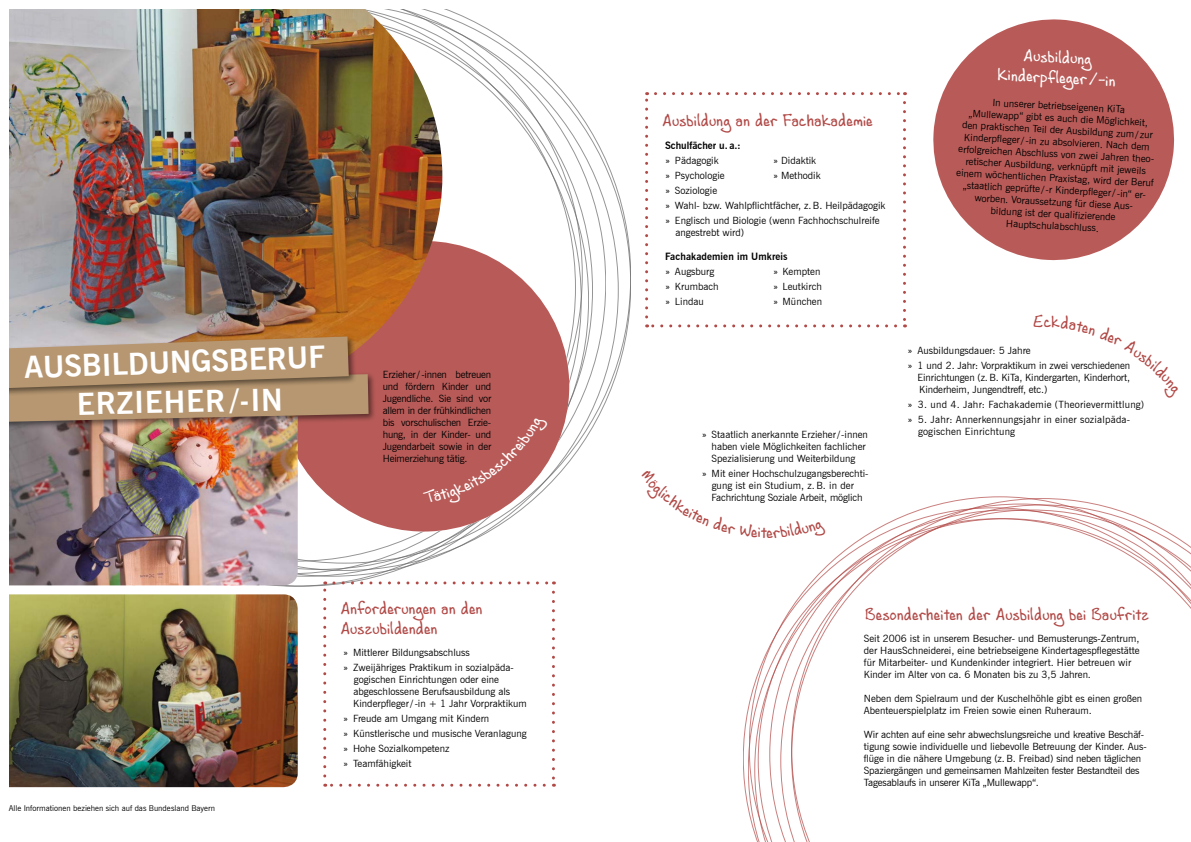
<style>
.page{position:relative;width:1191px;height:842px;background:#fff}
.page>*{position:absolute;margin:0;border:0;box-sizing:border-box;transform-origin:0 0}
.t1{font:700 30px "News Gothic BT";color:#fff}
.t2{font:17px/20.4px "DF Script";letter-spacing:.025em;color:#b14946}
.t3{font:17px/20.4px "DF Script";color:#fff;text-align:center}
.t4{font:10px/12px "News Gothic BT";color:#000}
.t5{font:10px/15px "News Gothic BT";letter-spacing:.02em;color:#000}
.t6{font:700 10px "News Gothic BT";letter-spacing:.01em;color:#000}
.t7{font:8px "News Gothic BT";color:#000}
</style>
<div class="page">
<svg style="left:298px;top:9px;width:333px;height:554px"></svg>
<svg style="left:924px;top:498px;width:188px;height:10px"></svg>
<svg style="left:743px;top:508px;width:376px;height:334px"></svg>
<svg style="left:758px;top:510px;width:433px;height:332px"></svg>
<div style="left:279px;top:241px;width:290px;height:290px;background:#b85b58;border-radius:50%"></div>
<svg style="left:933px;top:19px;width:242px;height:242px;fill:#b85b58"></svg>
<img style="left:9px;top:594px;width:289px;height:193px">
<img style="left:9px;top:9px;width:433px;height:331px">
<img style="left:9px;top:432px;width:289px;height:153px">
<div style="left:0;top:371px;width:377px;height:61px;background:#000;opacity:.5"></div>
<div style="left:0;top:334px;width:357px;height:63px;background:#000;opacity:.5"></div>
<svg style="left:9px;top:336px;width:359px;height:86px;background:#b1906e"></svg>
<div style="left:0;top:0;width:9px;height:839px;background:#fff"></div>
<svg style="left:903px;top:103px;width:3px;height:224px"></svg>
<svg style="left:646px;top:324px;width:249px;height:3px"></svg>
<svg style="left:645px;top:92px;width:3px;height:225px"></svg>
<svg style="left:655px;top:92px;width:250px;height:3px"></svg>
<svg style="left:552px;top:592px;width:3px;height:195px"></svg>
<svg style="left:325px;top:784px;width:219px;height:3px"></svg>
<svg style="left:323px;top:581px;width:3px;height:195px"></svg>
<svg style="left:334px;top:581px;width:220px;height:3px"></svg>
<svg style="left:509px;top:462px;width:39px;height:42px"></svg>
<svg style="left:743px;top:508px;width:83px;height:30px"></svg>
<h1 class="t1" style="left:24px;top:349px;width:302px;rotate:-2deg">AUSBILDUNGSBERUF</h1>
<h1 class="t1" style="left:77px;top:385px;width:207px;rotate:-1deg">ERZIEHER/-IN</h1>
<p class="t4" style="left:383px;top:369px;width:110px;text-align:justify">Erzieher/ -innen betreuen und fördern Kinder und Jugendliche. Sie sind vor allem in der frühkindlichen bis vorschulischen Erzie&shy;hung, in der Kinder- und Jugendarbeit sowie in der Heimerziehung tätig.</p>
<p class="t7" style="left:9px;top:803px;width:208px">Alle Informationen beziehen sich auf das Bundesland Bayern</p>
<h2 class="t2" style="left:341px;top:600px;width:143px">Anforderungen an den<br>Auszubildenden</h2>
<p class="t4" style="left:343px;top:645px;width:172px;line-height:15px">» Mittlerer Bildungsabschluss<br>» Zweijähriges Praktikum in sozialpäda-</p>
<p class="t4" style="left:353px;top:673px;width:175px">gogischen Einrichtungen oder eine abgeschlossene Berufsausbildung als<br>Kinderpfleger/-in + 1 Jahr Vorpraktikum</p>
<p class="t4" style="left:343px;top:711px;width:185px;line-height:15px">» Freude am Umgang mit Kindern<br>» Künstlerische und musische Veranlagung » Hohe Sozialkompetenz<br>» Teamfähigkeit</p>
<h2 class="t2" style="left:663px;top:112px;width:211px">Ausbildung an der Fachakademie</h2>
<p class="t6" style="left:665px;top:139px;width:77px">Schulfächer u.a.:</p>
<p class="t4" style="left:665px;top:154px;width:55px">» Pädagogik</p>
<p class="t4" style="left:773px;top:154px;width:45px">» Didaktik</p>
<p class="t4" style="left:665px;top:169px;width:61px">» Psychologie</p>
<p class="t4" style="left:773px;top:169px;width:49px">» Methodik</p>
<p class="t4" style="left:665px;top:182px;width:222px;line-height:15px">» Soziologie<br>» Wahl- bzw. Wahlpflichtfächer, z.B. Heilpädagogik » Englisch und Biologie (wenn Fachhochschulreife</p>
<p class="t4" style="left:675px;top:226px;width:70px">angestrebt wird)</p>
<p class="t6" style="left:665px;top:250px;width:124px">Fachakademien im Umkreis</p>
<p class="t4" style="left:665px;top:265px;width:51px">» Augsburg</p>
<p class="t4" style="left:773px;top:265px;width:49px">» Kempten</p>
<p class="t4" style="left:665px;top:280px;width:55px">» Krumbach</p>
<p class="t4" style="left:773px;top:280px;width:50px">» Leutkirch</p>
<p class="t4" style="left:665px;top:295px;width:40px">» Lindau</p>
<p class="t4" style="left:773px;top:295px;width:50px">» München</p>
<p class="t4" style="left:711px;top:428px;width:158px;text-indent:-10px">» Staatlich anerkannte Erzieher/-innen haben viele Möglichkeiten fachlicher<br>Spezialisierung und Weiterbildung</p>
<p class="t4" style="left:701px;top:467px;width:168px;text-align:center">» Mit einer Hochschulzugangsberechti&shy;gung ist ein Studium, z. B. in der<br>Fachrichtung Soziale Arbeit, möglich</p>
<h2 class="t3" style="left:999px;top:46px;width:119px;rotate:3deg">Ausbildung<br>Kinderpfleger/-in</h2>
<p class="t4" style="left:960px;top:95px;width:200px;text-align:center;rotate:3deg">In unserer betriebseigenen KiTa<br>„Mullewapp“ gibt es auch die Möglichkeit,<br>den praktischen Teil der Ausbildung zum /zur Kinderpfleger/-in zu absolvieren. Nach dem erfolgreichen Abschluss von zwei Jahren theo&shy;retischer Ausbildung, verknüpft mit jeweils einem wöchentlichen Praxistag, wird der Beruf „staatlich geprüfte/-r Kinderpfleger/-in“ er&shy;worben. Voraussetzung für diese Aus-<br>bildung ist der qualifizierende Hauptschulabschluss.</p>
<p class="t4" style="left:907px;top:343px;width:224px;line-height:15px">» Ausbildungsdauer: 5 Jahre<br>» 1 und 2. Jahr: Vorpraktikum in zwei verschiedenen</p>
<p class="t4" style="left:917px;top:371px;width:214px">Einrichtungen (z.B. KiTa, Kindergarten, Kinderhort,<br>Kinderheim, Jungendtreff, etc.)</p>
<p class="t5" style="left:907px;top:397px;width:238px">» 3. und 4. Jahr: Fachakademie (Theorievermittlung) » 5. Jahr: Annerkennungsjahr in einer sozialpäda-</p>
<p class="t5" style="left:918px;top:424px;width:99px">gogischen Einrichtung</p>
<h2 class="t2" style="left:865px;top:607px;width:285px">Besonderheiten der Ausbildung bei Baufritz</h2>
<p class="t4" style="left:864px;top:632px;width:277px">Seit 2006 ist in unserem Besucher- und Bemusterungs-Zentrum, der HausSchneiderei, eine betriebseigene Kindertagespflegestätte für Mitarbeiter- und Kundenkinder integriert. Hier betreuen wir Kinder im Alter von ca. 6 Monaten bis zu 3,5 Jahren.</p>
<p class="t4" style="left:864px;top:692px;width:280px">Neben dem Spielraum und der Kuschelhöhle gibt es einen großen<br>Abenteuerspielplatz im Freien sowie einen Ruheraum.</p>
<p class="t4" style="left:864px;top:728px;width:284px">Wir achten auf eine sehr abwechslungsreiche und kreative Beschäf&shy;tigung sowie individuelle und liebevolle Betreuung der Kinder. Aus&shy;flüge in die nähere Umgebung (z.B. Freibad) sind neben täglichen Spaziergängen und gemeinsamen Mahlzeiten fester Bestandteil des Tagesablaufs in unserer KiTa „Mullewapp“.</p>
</div>
